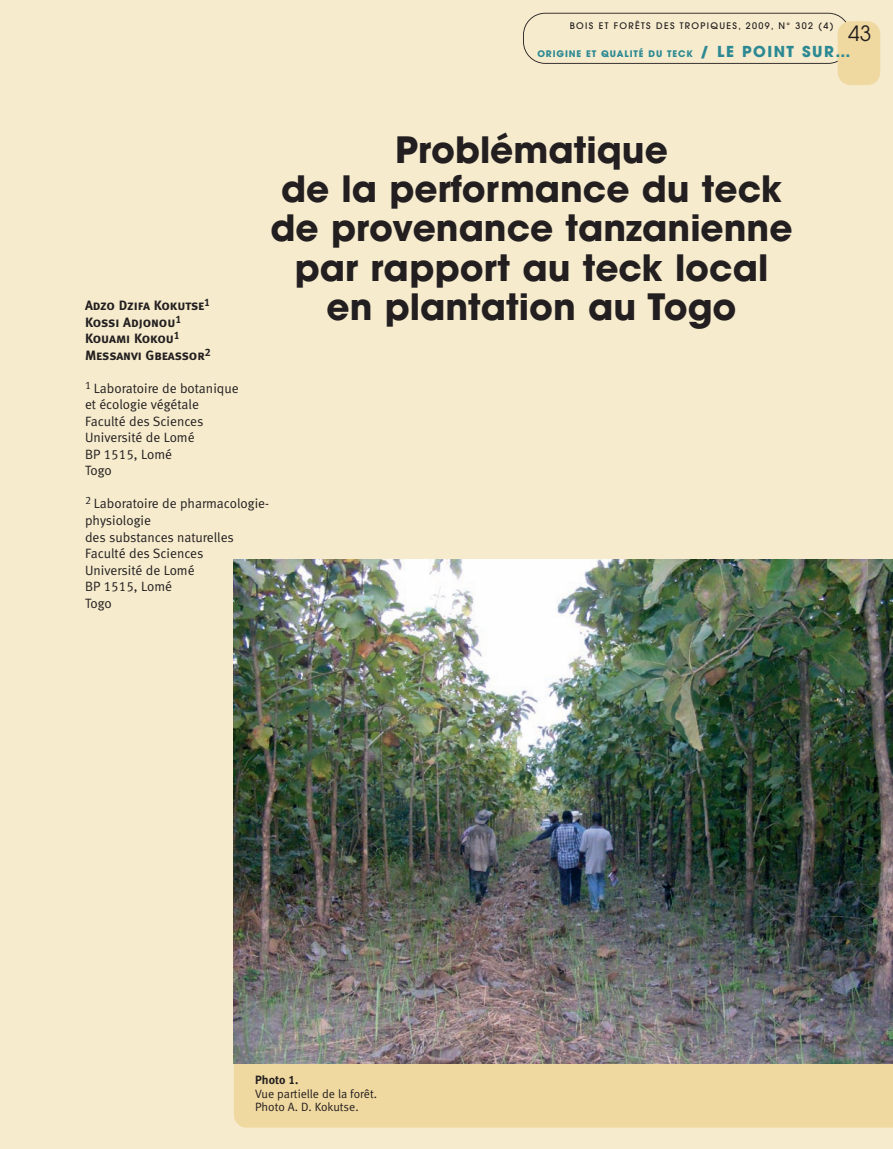
<style>
.page{position:relative;width:893px;height:1149px;background:#fff}
.page>*{position:absolute;margin:0;border:0;box-sizing:border-box;transform-origin:0 0}
.t1{font:700 36px/39px "Avant Garde";color:#231f20;text-align:center}
.t2{font:21px "Avant Garde";color:#231f20}
.t3{font:13.5px/16.5px "Meta Normal LF";color:#231f20}
.t4{font:13.5px/16.5px "Meta Bold LF Caps";letter-spacing:-.01em;color:#231f20}
.t5{font:12px/13.5px "Meta Normal LF";color:#231f20}
.t6{font:12px "Meta Bold LF";color:#231f20}
.t7{font:500 9px "Avant Garde";letter-spacing:.15em;color:#231f20}
.t8{font:700 9px "Avant Garde";letter-spacing:.1em;color:#2c8993}
.s1{font-size:15px}
</style>
<div class="page">
<div style="left:0;top:0;width:893px;height:1148px;background:#f6ebcd"></div>
<svg style="left:523px;top:13px;width:324px;height:51px"></svg>
<div style="left:838px;top:21px;width:42px;height:64px;background:#f0d9a0;border-radius:13px"></div>
<div style="left:234px;top:1063px;width:659px;height:64px;background:#f0d9a0"></div>
<img style="left:234px;top:559px;width:659px;height:504px">
<p class="t7" style="left:570px;top:20px;width:265px">BOIS ET FORÊTS DES TROPIQUES, 2009, N° 302 (4)</p>
<h2 class="t2" style="left:848px;top:21px;width:25px">43</h2>
<p class="t8" style="left:537px;top:48px;width:315px">ORIGINE ET QUALITÉ DU TECK <span class="s1">/ LE POINT SUR…</span></p>
<h1 class="t1" style="left:270px;top:130px;width:524px">Problématique<br>de la performance du teck de provenance tanzanienne par rapport au teck local en plantation au Togo</h1>
<p class="t4" style="left:85px;top:297px;width:127px">Adzo Dzifa Kokutse<sup>1<br></sup>Kossi Adjonou<sup>1<br></sup>Kouami Kokou<sup>1<br></sup>Messanvi Gbeassor<sup>2</sup></p>
<p class="t3" style="left:85px;top:379px;width:155px"><sup>1</sup> Laboratoire de botanique et écologie végétale<br>Faculté des Sciences<br>Université de Lomé<br>BP 1515, Lomé<br>Togo</p>
<p class="t3" style="left:85px;top:495px;width:185px"><sup>2</sup> Laboratoire de pharmacologie&shy;physiologie<br>des substances naturelles<br>Faculté des Sciences<br>Université de Lomé<br>BP 1515, Lomé<br>Togo</p>
<p class="t6" style="left:255px;top:1072px;width:45px">Photo 1.</p>
<p class="t5" style="left:255px;top:1086px;width:123px">Vue partielle de la forêt.<br>Photo A. D. Kokutse.</p>
</div>
